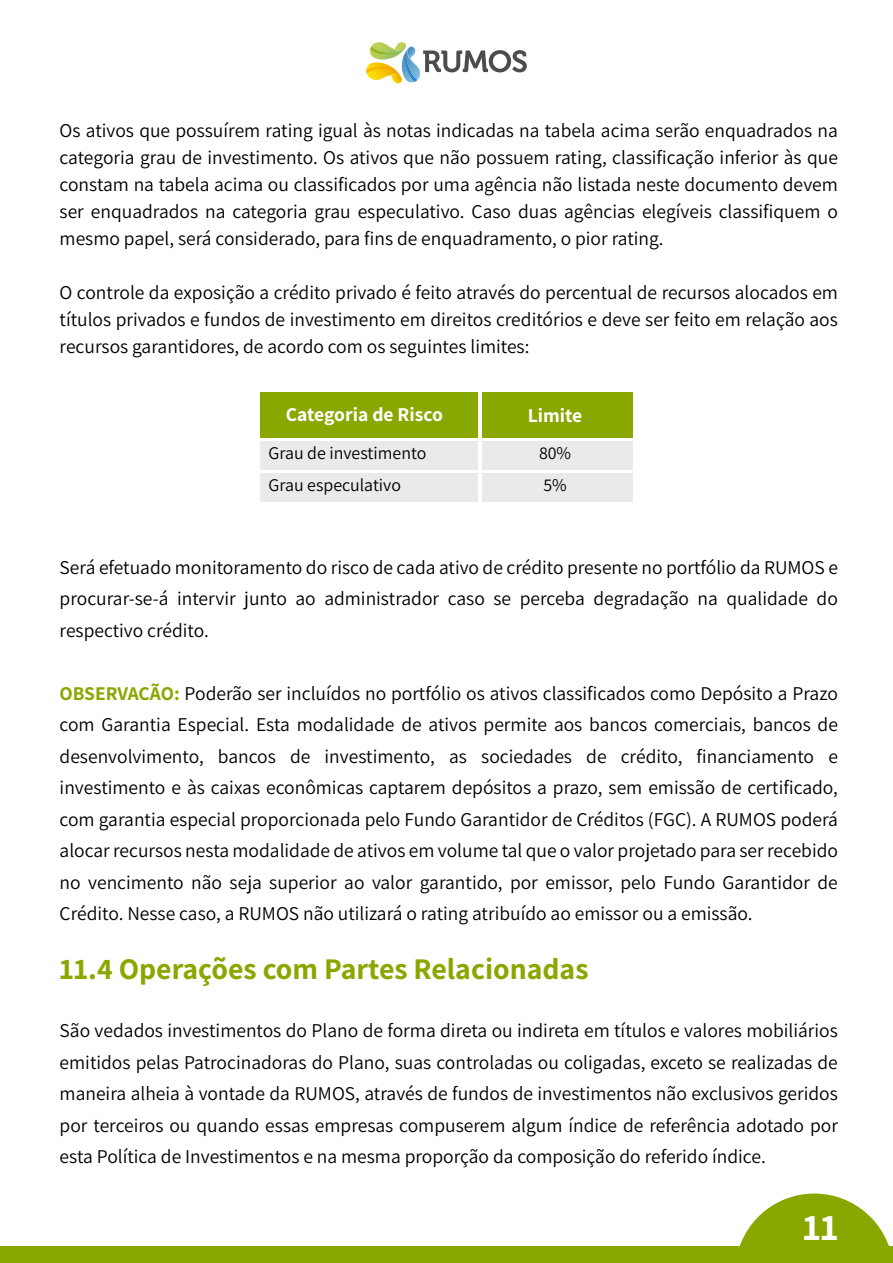
<style>
.page{position:relative;width:893px;height:1263px;background:#fff}
.page>*{position:absolute;margin:0;border:0;box-sizing:border-box;transform-origin:0 0}
.t1{font:700 37.5px "Assistant";color:#fff}
.t2{font:700 30px "Assistant";color:#88a800}
.t3{font:700 19.65px "Assistant";color:#fff}
.t4{font:19.5px/31.5px "Assistant";color:#000;text-align:justify}
.t5{font:17.85px/32.1px "Assistant";color:#000}
.s1{font-weight:700;color:#88a800}
</style>
<div class="page">
<div style="left:0;top:1247px;width:893px;height:16px;background:#88a800"></div>
<svg style="left:736px;top:1193px;width:157px;height:54px"></svg>
<svg style="left:366px;top:42px;width:161px;height:42px"></svg>
<div style="left:261px;top:442px;width:217px;height:28px;background:#eaeaea"></div>
<div style="left:261px;top:473px;width:217px;height:29px;background:#eaeaea"></div>
<div style="left:260px;top:392px;width:218px;height:46px;background:#88a800"></div>
<div style="left:482px;top:442px;width:150px;height:28px;background:#eaeaea"></div>
<div style="left:482px;top:473px;width:150px;height:29px;background:#eaeaea"></div>
<div style="left:482px;top:392px;width:150px;height:46px;background:#88a800"></div>
<p class="t4" style="left:60px;top:116px;width:780px;line-height:27px">Os ativos que possuírem rating igual às notas indicadas na tabela acima serão enquadrados na categoria grau de investimento. Os ativos que não possuem rating, classificação inferior às que constam na tabela acima ou classificados por uma agência não listada neste documento devem ser enquadrados na categoria grau especulativo. Caso duas agências elegíveis classifiquem o mesmo papel, será considerado, para fins de enquadramento, o pior rating.</p>
<p class="t4" style="left:60px;top:278px;width:780px;line-height:27px">O controle da exposição a crédito privado é feito através do percentual de recursos alocados em títulos privados e fundos de investimento em direitos creditórios e deve ser feito em relação aos recursos garantidores, de acordo com os seguintes limites:</p>
<p class="t3" style="left:286px;top:401px;width:159px">Categoria de Risco</p>
<p class="t5" style="left:269px;top:436px;width:159px">Grau de investimento<br>Grau especulativo</p>
<p class="t3" style="left:528px;top:402px;width:56px">Limite</p>
<p class="t5" style="left:539px;top:436px;width:34px">80%<br>5%</p>
<p class="t4" style="left:60px;top:550px;width:780px">Será efetuado monitoramento do risco de cada ativo de crédito presente no portfólio da RUMOS e procurar-se-á intervir junto ao administrador caso se perceba degradação na qualidade do respectivo crédito.</p>
<p class="t4" style="left:60px;top:676px;width:780px"><span class="s1">OBSERVAÇÃO:</span> Poderão ser incluídos no portfólio os ativos classificados como Depósito a Prazo com Garantia Especial. Esta modalidade de ativos permite aos bancos comerciais, bancos de desenvolvimento, bancos de investimento, as sociedades de crédito, financiamento e investimento e às caixas econômicas captarem depósitos a prazo, sem emissão de certificado, com garantia especial proporcionada pelo Fundo Garantidor de Créditos (FGC). A RUMOS poderá alocar recursos nesta modalidade de ativos em volume tal que o valor projetado para ser recebido no vencimento não seja superior ao valor garantido, por emissor, pelo Fundo Garantidor de Crédito. Nesse caso, a RUMOS não utilizará o rating atribuído ao emissor ou a emissão.</p>
<h2 class="t2" style="left:60px;top:948px;width:530px">11.4 Operações com Partes Relacionadas</h2>
<p class="t4" style="left:60px;top:1014px;width:780px">São vedados investimentos do Plano de forma direta ou indireta em títulos e valores mobiliários emitidos pelas Patrocinadoras do Plano, suas controladas ou coligadas, exceto se realizadas de maneira alheia à vontade da RUMOS, através de fundos de investimentos não exclusivos geridos por terceiros ou quando essas empresas compuserem algum índice de referência adotado por esta Política de Investimentos e na mesma proporção da composição do referido índice.</p>
<h1 class="t1" style="left:803px;top:1201px;width:37px">11</h1>
</div>
